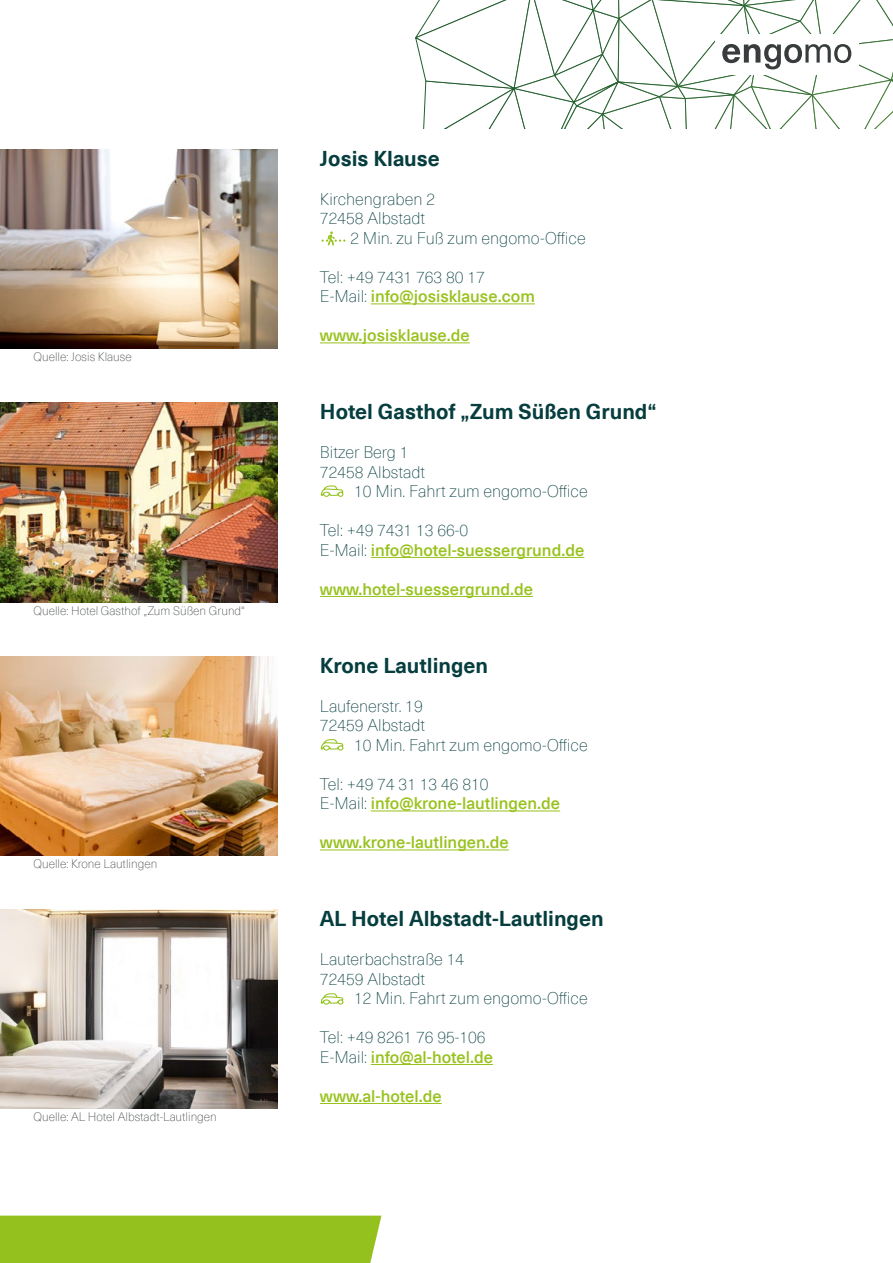
<style>
.page{position:relative;width:893px;height:1263px;background:#fff}
.page>*{position:absolute;margin:0;border:0;box-sizing:border-box;transform-origin:0 0}
.t1{font:700 21px "Neue Haas Unica Pro";color:#063d3e}
.t2{font:100 16.5px/19.5px "Neue Haas Unica Pro";color:#063d3e}
.t3{font:500 16.5px/19.5px "Neue Haas Unica Pro";color:#98c21d}
.t4{font:100 12px "Neue Haas Unica Pro";color:#393d3e}
.s1{font-weight:500;color:#98c21d}
.s2{font-weight:100;color:#063d3e}
</style>
<div class="page">
<svg style="left:415px;top:0;width:478px;height:128px"></svg>
<div style="left:0;top:1215px;width:381px;height:48px;background:#95c11f"></div>
<hr style="left:371px;top:303px;width:164px;height:1px;background:#98c21d">
<hr style="left:320px;top:342px;width:150px;height:1px;background:#98c21d">
<hr style="left:371px;top:557px;width:213px;height:1px;background:#98c21d">
<hr style="left:320px;top:596px;width:213px;height:1px;background:#98c21d">
<hr style="left:371px;top:810px;width:189px;height:1px;background:#98c21d">
<hr style="left:320px;top:849px;width:189px;height:1px;background:#98c21d">
<hr style="left:371px;top:1064px;width:122px;height:1px;background:#98c21d">
<hr style="left:320px;top:1103px;width:122px;height:1px;background:#98c21d">
<svg style="left:322px;top:231px;width:23px;height:15px"></svg>
<img style="left:0;top:150px;width:277px;height:199px">
<img style="left:0;top:403px;width:277px;height:199px">
<svg style="left:321px;top:485px;width:22px;height:12px"></svg>
<img style="left:0;top:656px;width:277px;height:199px">
<svg style="left:321px;top:739px;width:22px;height:11px"></svg>
<img style="left:0;top:909px;width:277px;height:200px">
<svg style="left:321px;top:993px;width:22px;height:12px"></svg>
<p class="t4" style="left:34px;top:350px;width:100px">Quelle: Josis Klause</p>
<p class="t4" style="left:34px;top:603px;width:213px">Quelle: Hotel Gasthof „Zum Süßen Grund“</p>
<p class="t4" style="left:34px;top:856px;width:125px">Quelle: Krone Lautlingen</p>
<p class="t4" style="left:34px;top:1110px;width:185px">Quelle: AL Hotel Albstadt-Lautlingen</p>
<p class="t1" style="left:320px;top:145px;width:122px">Josis Klause</p>
<p class="t2" style="left:320px;top:189px;width:117px">Kirchengraben 2</p>
<p class="t2" style="left:320px;top:209px;width:107px">72458 Albstadt</p>
<p class="t2" style="left:350px;top:228px;width:237px">2 Min. zu Fuß zum engomo-Office</p>
<p class="t2" style="left:320px;top:267px;width:216px">Tel: +49 7431 763 80 17<br>E-Mail: <span class="s1">info@josisklause.com</span></p>
<p class="t3" style="left:320px;top:326px;width:151px">www.josisklause.de</p>
<p class="t1" style="left:320px;top:399px;width:338px">Hotel Gasthof „Zum Süßen Grund“</p>
<p class="t2" style="left:320px;top:443px;width:90px">Bitzer Berg 1</p>
<p class="t2" style="left:320px;top:462px;width:107px">72458 Albstadt</p>
<p class="t2" style="left:354px;top:482px;width:235px">10 Min. Fahrt zum engomo-Office</p>
<p class="t3" style="left:320px;top:521px;width:266px"><span class="s2">Tel: +49 7431 13 66-0<br>E-Mail:</span> info@hotel-suessergrund.de</p>
<p class="t3" style="left:320px;top:579px;width:215px">www.hotel-suessergrund.de</p>
<p class="t1" style="left:320px;top:652px;width:170px">Krone Lautlingen</p>
<p class="t2" style="left:320px;top:696px;width:104px">Laufenerstr. 19</p>
<p class="t2" style="left:320px;top:716px;width:107px">72459 Albstadt</p>
<p class="t2" style="left:354px;top:735px;width:235px">10 Min. Fahrt zum engomo-Office</p>
<p class="t2" style="left:320px;top:774px;width:242px">Tel: +49 74 31 13 46 810<br>E-Mail: <span class="s1">info@krone-lautlingen.de</span></p>
<p class="t3" style="left:320px;top:833px;width:190px">www.krone-lautlingen.de</p>
<p class="t1" style="left:320px;top:906px;width:285px">AL Hotel Albstadt-Lautlingen</p>
<p class="t2" style="left:320px;top:950px;width:146px">Lauterbachstraße 14<br>72459 Albstadt</p>
<p class="t2" style="left:354px;top:989px;width:235px">12 Min. Fahrt zum engomo-Office</p>
<p class="t2" style="left:320px;top:1028px;width:174px">Tel: +49 8261 76 95-106<br>E-Mail: <span class="s1">info@al-hotel.de</span></p>
<p class="t3" style="left:320px;top:1086px;width:123px">www.al-hotel.de</p>
</div>
